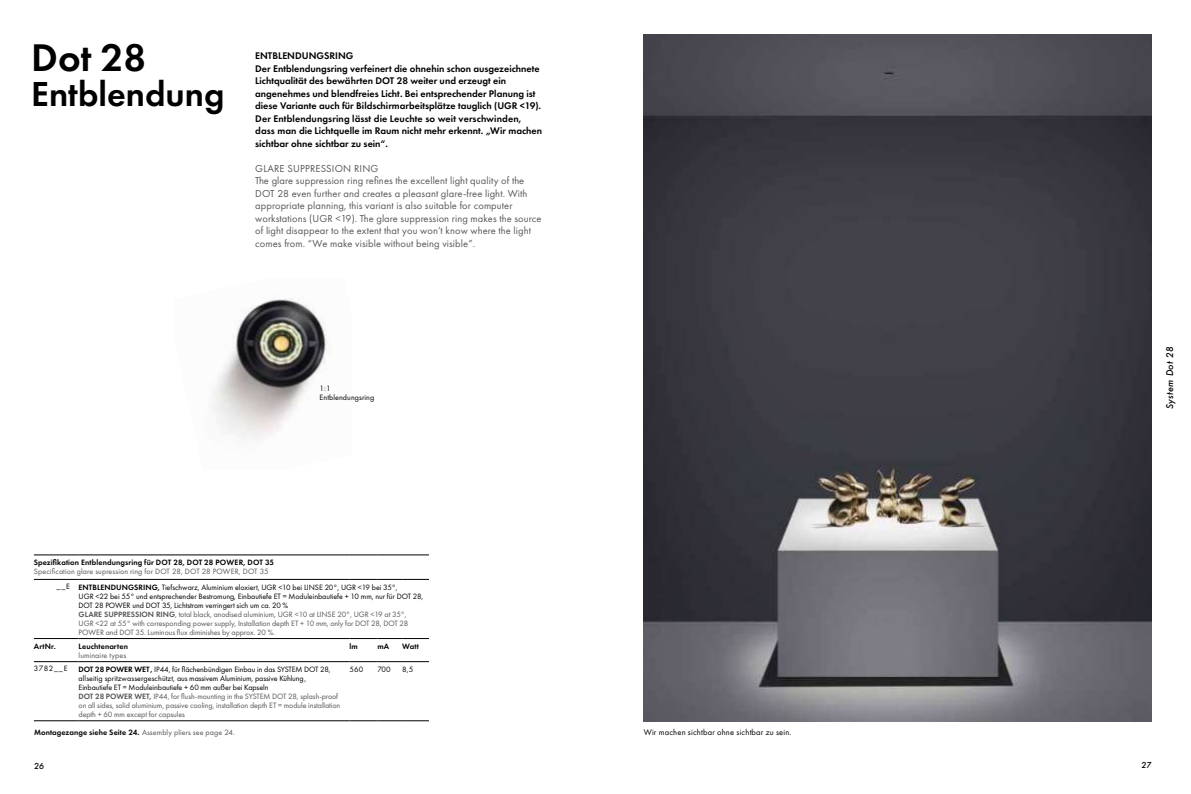
<style>
.page{position:relative;width:1191px;height:794px;background:#fff}
.page>*{position:absolute;margin:0;border:0;box-sizing:border-box;transform-origin:0 0}
.t1{font:600 40px "Futura PT";color:#000}
.t2{font:600 36px "Futura PT";color:#000}
.t3{font:10.5px/12.5px "Futura PT";letter-spacing:.01em;color:#58585a}
.t4{font:600 10px/12.5px "Futura PT";color:#000}
.t5{font:italic 500 9px "Futura";letter-spacing:.02em;color:#000}
.t6{font:8.5px "Futura PT";letter-spacing:.02em;color:#000}
.t7{font:8px/9px "Futura PT";letter-spacing:-.01em;color:#000}
.t8{font:8px/9px "Futura PT";letter-spacing:-.005em;color:#58585a}
.t9{font:600 8px "Futura PT";letter-spacing:.01em;color:#000}
.t10{font:8px/9px "Futura PT";letter-spacing:.01em;color:#000}
.t11{font:italic 500 8px "Futura";color:#000}
.s1{color:#58585a}
.s2{font-weight:600}
.s3{color:#000}
.s4{font-weight:600;color:#58585a}
.s5{font-weight:400;color:#58585a}
</style>
<div class="page">
<img style="left:212px;top:298px;width:118px;height:142px">
<img style="left:643px;top:34px;width:508px;height:687px">
<hr style="left:34px;top:555px;width:45px;height:1px;background:#000">
<hr style="left:79px;top:555px;width:270px;height:1px;background:#000">
<svg style="left:349px;top:555px;width:80px;height:1px"></svg>
<hr style="left:34px;top:579px;width:45px;height:1px;background:#000">
<hr style="left:79px;top:579px;width:270px;height:1px;background:#000">
<svg style="left:349px;top:579px;width:80px;height:1px"></svg>
<hr style="left:34px;top:638px;width:45px;height:1px;background:#000">
<hr style="left:79px;top:638px;width:270px;height:1px;background:#000">
<svg style="left:349px;top:638px;width:80px;height:1px"></svg>
<hr style="left:34px;top:661px;width:45px;height:1px;background:#000">
<hr style="left:79px;top:661px;width:270px;height:1px;background:#000">
<svg style="left:349px;top:661px;width:80px;height:1px"></svg>
<hr style="left:34px;top:720px;width:45px;height:1px;background:#000">
<hr style="left:79px;top:720px;width:270px;height:1px;background:#000">
<svg style="left:349px;top:720px;width:80px;height:1px"></svg>
<h1 class="t1" style="left:31px;top:36px;width:117px">Dot 28</h1>
<h2 class="t2" style="left:31px;top:74px;width:195px">Entblendung</h2>
<p class="t4" style="left:255px;top:50px;width:288px">ENTBLENDUNGSRING<br>Der Entblendungsring verfeinert die ohnehin schon ausgezeichnete Lichtqualität des bewährten DOT 28 weiter und erzeugt ein angenehmes und blendfreies Licht. Bei entsprechender Planung ist diese Variante auch für Bildschirmarbeitsplätze tauglich (UGR &lt;19).<br>Der Entblendungsring lässt die Leuchte so weit verschwinden, dass man die Lichtquelle im Raum nicht mehr erkennt. „Wir machen sichtbar ohne sichtbar zu sein“.</p>
<p class="t3" style="left:255px;top:162px;width:288px">GLARE SUPPRESSION RING<br>The glare suppression ring refines the excellent light quality of the DOT 28 even further and creates a pleasant glare-free light. With appropriate planning, this variant is also suitable for computer workstations (UGR &lt;19). The glare suppression ring makes the source of light disappear to the extent that you won’t know where the light comes from. “We make visible without being visible”.</p>
<p class="t10" style="left:320px;top:384px;width:56px">1:1<br>Entblendungsring</p>
<p class="t5" style="left:1165px;top:409px;width:63px;rotate:-90deg">System Dot 28</p>
<p class="t9" style="left:34px;top:558px;width:242px">Spezifikation Entblendungsring für DOT 28, DOT 28 POWER, DOT 35</p>
<p class="t7" style="left:57px;top:564px;width:342px;line-height:15.5px;text-indent:-23px"><span class="s1">Specification glare supression ring for DOT 28, DOT 28 POWER, DOT 35<br></span>__E <span class="s2">ENTBLENDUNGSRING,</span> Tiefschwarz, Aluminium eloxiert, UGR &lt;10 bei LINSE 20°, UGR &lt;19 bei 35°,</p>
<p class="t8" style="left:79px;top:591px;width:346px"><span class="s3">UGR &lt;22 bei 55° und entsprechender Bestromung, Einbautiefe ET = Moduleinbautiefe + 10 mm, nur für DOT 28, DOT 28 POWER und DOT 35, Lichtstrom verringert sich um ca. 20 %<br></span><span class="s2">GLARE SUPPRESSION RING</span>, total black, anodised aluminium, UGR &lt;10 at LINSE 20°, UGR &lt;19 at 35°, UGR &lt;22 at 55° with corresponding power supply, Installation depth ET + 10 mm, only for DOT 28, DOT 28<br>POWER and DOT 35. Luminous flux diminishes by approx. 20 %.</p>
<p class="t9" style="left:34px;top:641px;width:23px">ArtNr.</p>
<p class="t9" style="left:79px;top:641px;width:51px">Leuchtenarten</p>
<p class="t8" style="left:79px;top:650px;width:49px">luminaire types</p>
<p class="t9" style="left:349px;top:641px;width:10px">lm</p>
<p class="t9" style="left:377px;top:641px;width:13px">mA</p>
<p class="t9" style="left:402px;top:641px;width:18px">Watt</p>
<p class="t7" style="left:34px;top:664px;width:35px">3782__E</p>
<p class="t7" style="left:79px;top:665px;width:263px"><span class="s2">DOT 28 POWER WET,</span> IP44, für flächenbündigen Einbau in das SYSTEM DOT 28, allseitig spritzwassergeschützt, aus massivem Aluminium, passive Kühlung, Einbautiefe ET = Moduleinbautiefe + 60 mm außer bei Kapseln<br><span class="s4">DOT 28 POWER WET,</span> <span class="s1">IP44, for flush-mounting in the SYSTEM DOT 28, splash-proof on all sides, solid aluminium, passive cooling, installation depth ET = module installation depth + 60 mm except for capsules</span></p>
<p class="t7" style="left:349px;top:665px;width:15px">560</p>
<p class="t7" style="left:377px;top:665px;width:15px">700</p>
<p class="t7" style="left:402px;top:665px;width:13px">8,5</p>
<p class="t9" style="left:34px;top:728px;width:202px">Montagezange siehe Seite 24. <span class="s5">Assembly pliers see page 24.</span></p>
<p class="t6" style="left:643px;top:728px;width:149px">Wir machen sichtbar ohne sichtbar zu sein.</p>
<p class="t11" style="left:34px;top:762px;width:12px">26</p>
<p class="t11" style="left:1141px;top:762px;width:11px">27</p>
</div>
